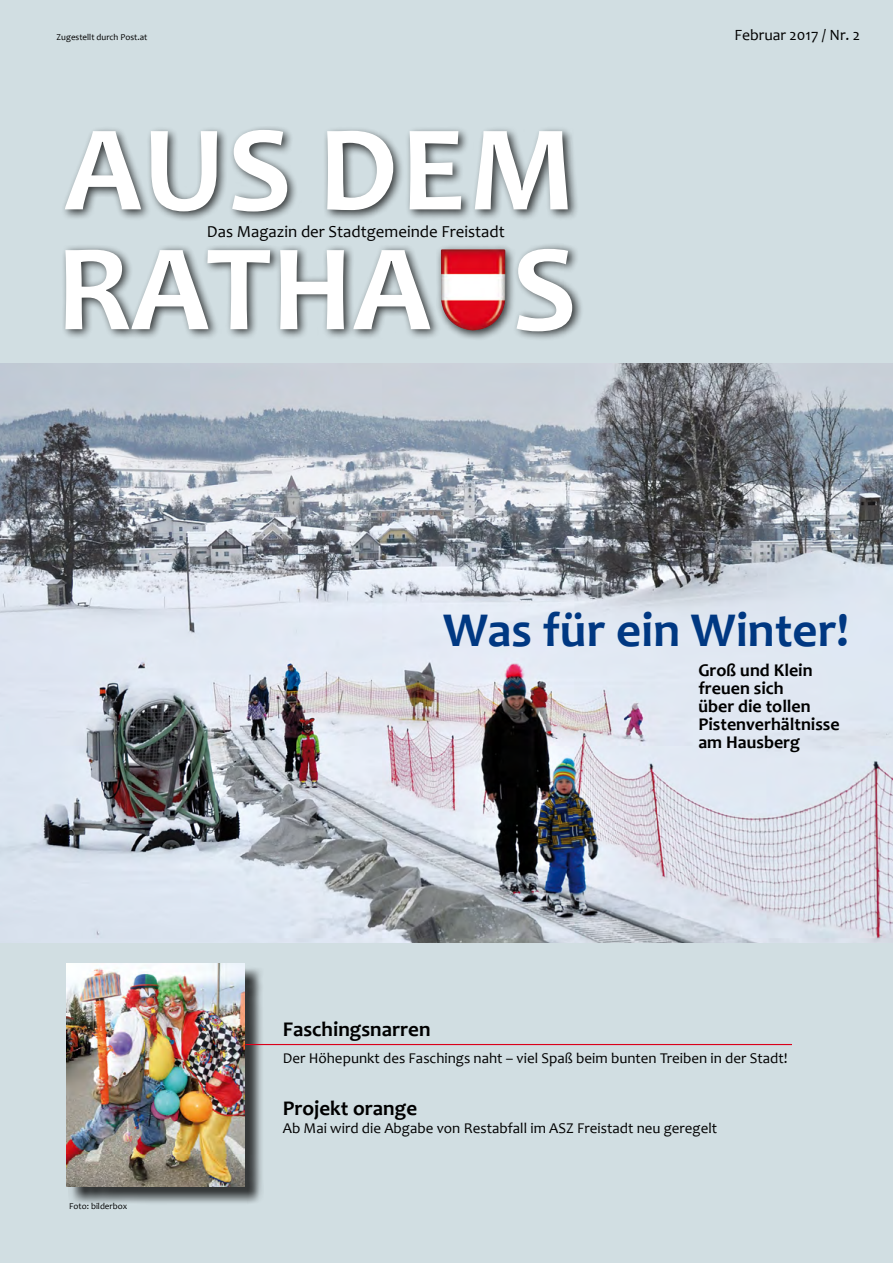
<style>
.page{position:relative;width:893px;height:1263px;background:#d1dee2}
.page>*{position:absolute;margin:0;border:0;box-sizing:border-box;transform-origin:0 0}
.t1{font:700 124.35px "Candara";color:#fff}
.t2{font:700 123px "Candara";letter-spacing:.025em;color:#fff}
.t3{font:700 48.9px "Candara";color:#003882}
.t4{font:700 21px "Candara";color:#000}
.t5{font:700 18px/18px "Candara";color:#000}
.t6{font:16.8px "Candara";color:#000}
.t7{font:15.75px "Candara";color:#000}
.t8{font:15px "Candara";color:#000}
.t9{font:9px "Candara";color:#000}
</style>
<div class="page">
<div style="left:60px;top:124px;width:519px;height:98px;background:#000;opacity:.75"></div>
<div style="left:61px;top:243px;width:523px;height:99px;background:#000;opacity:.75"></div>
<img style="left:0;top:364px;width:893px;height:579px">
<div style="left:69px;top:966px;width:195px;height:240px;background:#000;opacity:.75"></div>
<img style="left:67px;top:964px;width:178px;height:222px">
<hr style="left:246px;top:1044px;width:546px;height:1px;background:#da001a">
<p class="t9" style="left:57px;top:31px;width:92px">Zugestellt durch Post.at</p>
<h2 class="t2" style="left:64px;top:95px;width:512px">AUS DEM</h2>
<p class="t6" style="left:207px;top:222px;width:299px">Das Magazin der Stadtgemeinde Freistadt</p>
<h1 class="t1" style="left:57px;top:214px;width:522px">RATHA S</h1>
<p class="t7" style="left:734px;top:26px;width:127px">Februar 2017 / Nr. 2</p>
<h3 class="t3" style="left:443px;top:600px;width:407px">Was für ein Winter!</h3>
<p class="t5" style="left:698px;top:662px;width:143px">Groß und Klein freuen sich<br>über die tollen<br>Pistenverhältnisse am Hausberg</p>
<p class="t9" style="left:69px;top:1200px;width:60px">Foto: bilderbox</p>
<h3 class="t4" style="left:283px;top:1016px;width:149px">Faschingsnarren</h3>
<p class="t8" style="left:283px;top:1049px;width:506px">Der Höhepunkt des Faschings naht – viel Spaß beim bunten Treiben in der Stadt!</p>
<h3 class="t4" style="left:283px;top:1095px;width:136px">Projekt orange</h3>
<p class="t8" style="left:283px;top:1119px;width:436px">Ab Mai wird die Abgabe von Restabfall im ASZ Freistadt neu geregelt</p>
</div>
